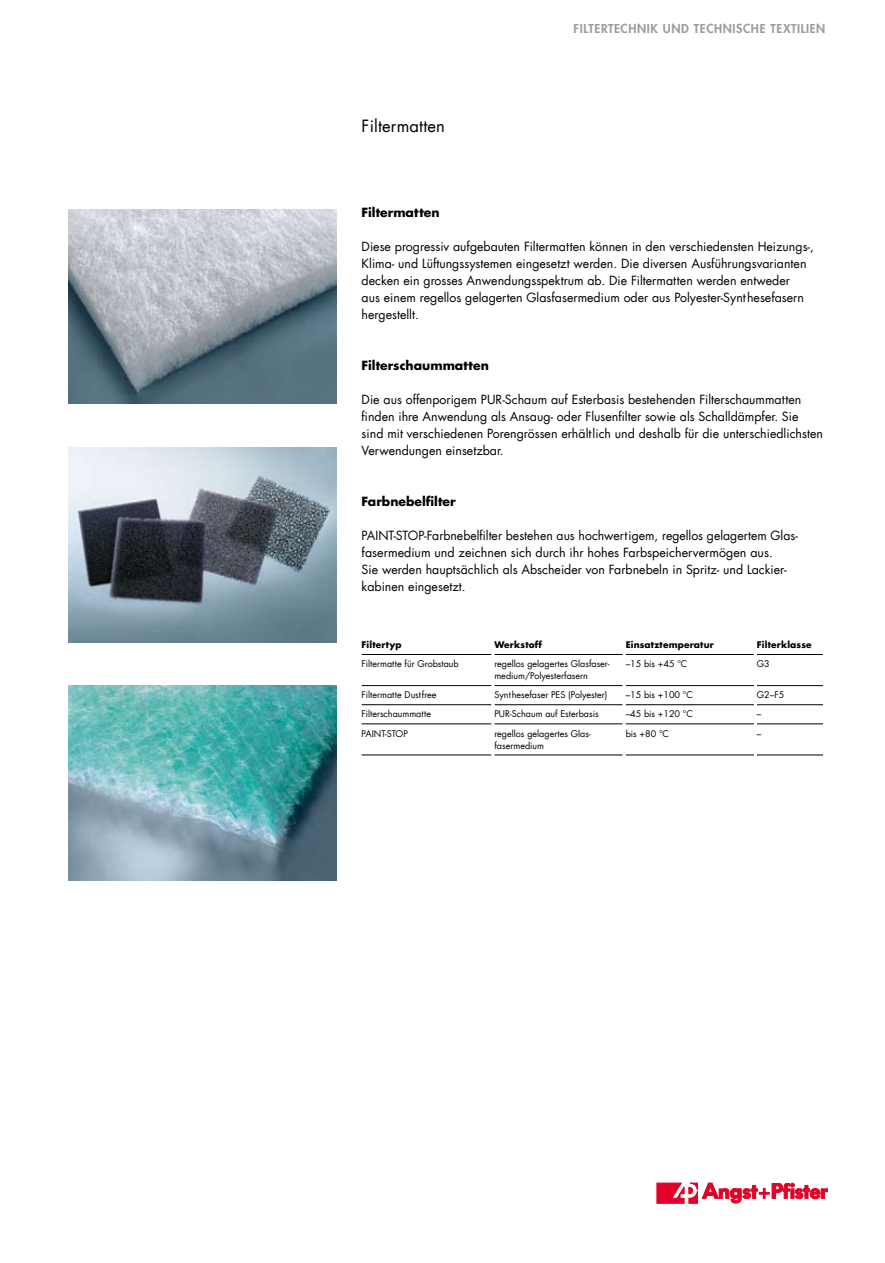
<style>
.page{position:relative;width:885px;height:1263px;background:#fff}
.page>*{position:absolute;margin:0;border:0;box-sizing:border-box;transform-origin:0 0}
.t1{font:16.5px "Futura Com";letter-spacing:.01em;color:#000}
.t2{font:12.3px/17px "Futura Com";color:#000}
.t3{font:700 12.3px "Futura Com";color:#000}
.t4{font:800 12px "Futura Com";letter-spacing:.05em;color:#9c9d9f}
.t5{font:9px/12px "Futura Com";color:#000}
.t6{font:700 9px "Futura Com";letter-spacing:.02em;color:#000}
</style>
<div class="page">
<svg style="left:656px;top:1182px;width:172px;height:22px"></svg>
<img style="left:68px;top:209px;width:268px;height:195px">
<img style="left:68px;top:447px;width:268px;height:195px">
<img style="left:68px;top:685px;width:268px;height:195px">
<hr style="left:494px;top:654px;width:128px;height:1px;background:#000">
<hr style="left:625px;top:654px;width:128px;height:1px;background:#000">
<hr style="left:756px;top:654px;width:67px;height:1px;background:#000">
<hr style="left:494px;top:685px;width:128px;height:1px;background:#000">
<hr style="left:625px;top:685px;width:128px;height:1px;background:#000">
<hr style="left:756px;top:685px;width:67px;height:1px;background:#000">
<hr style="left:494px;top:704px;width:128px;height:1px;background:#000">
<hr style="left:625px;top:704px;width:128px;height:1px;background:#000">
<hr style="left:756px;top:704px;width:67px;height:1px;background:#000">
<hr style="left:494px;top:723px;width:128px;height:1px;background:#000">
<hr style="left:625px;top:723px;width:128px;height:1px;background:#000">
<hr style="left:756px;top:723px;width:67px;height:1px;background:#000">
<hr style="left:494px;top:755px;width:128px;height:1px;background:#000">
<hr style="left:625px;top:755px;width:128px;height:1px;background:#000">
<hr style="left:756px;top:755px;width:67px;height:1px;background:#000">
<hr style="left:361px;top:654px;width:130px;height:1px;background:#000">
<hr style="left:361px;top:685px;width:130px;height:1px;background:#000">
<hr style="left:361px;top:704px;width:130px;height:1px;background:#000">
<hr style="left:361px;top:723px;width:130px;height:1px;background:#000">
<hr style="left:361px;top:755px;width:130px;height:1px;background:#000">
<h1 class="t1" style="left:361px;top:114px;width:85px">Filtermatten</h1>
<p class="t4" style="left:573px;top:19px;width:253px">FILTERTECHNIK UND TECHNISCHE TEXTILIEN</p>
<p class="t3" style="left:361px;top:203px;width:79px">Filtermatten</p>
<p class="t2" style="left:361px;top:238px;width:454px">Diese progressiv aufgebauten Filtermatten können in den verschiedensten Heizungs-, Klima- und Lüftungssystemen eingesetzt werden. Die diversen Ausführungsvarianten decken ein grosses Anwendungsspektrum ab. Die Filtermatten werden entweder<br>aus einem regellos gelagerten Glasfasermedium oder aus Polyester-Synthesefasern hergestellt.</p>
<p class="t3" style="left:361px;top:356px;width:129px">Filterschaummatten</p>
<p class="t2" style="left:361px;top:391px;width:463px">Die aus offenporigem PUR-Schaum auf Esterbasis bestehenden Filterschaummatten finden ihre Anwendung als Ansaug- oder Flusenfilter sowie als Schalldämpfer. Sie sind mit verschiedenen Porengrössen erhältlich und deshalb für die unterschiedlichsten Verwendungen einsetzbar.</p>
<p class="t3" style="left:361px;top:492px;width:95px">Farbnebelfilter</p>
<p class="t2" style="left:361px;top:527px;width:437px">PAINT-STOP-Farbnebelfilter bestehen aus hochwertigem, regellos gelagertem Glas&shy;fasermedium und zeichnen sich durch ihr hohes Farbspeichervermögen aus.<br>Sie werden hauptsächlich als Abscheider von Farbnebeln in Spritz- und Lackier&shy;kabinen eingesetzt.</p>
<p class="t6" style="left:361px;top:638px;width:41px">Filtertyp</p>
<p class="t6" style="left:494px;top:638px;width:49px">Werkstoff</p>
<p class="t6" style="left:625px;top:638px;width:90px">Einsatztemperatur</p>
<p class="t6" style="left:756px;top:638px;width:56px">Filterklasse</p>
<p class="t5" style="left:361px;top:658px;width:99px">Filtermatte für Grobstaub</p>
<p class="t5" style="left:494px;top:658px;width:117px">regellos gelagertes Glasfaser&shy;medium/Polyesterfasern</p>
<p class="t5" style="left:625px;top:658px;width:63px">–15 bis +45 °C</p>
<p class="t5" style="left:756px;top:658px;width:14px">G3</p>
<p class="t5" style="left:361px;top:689px;width:76px">Filtermatte Dustfree</p>
<p class="t5" style="left:494px;top:689px;width:114px">Synthesefaser PES (Polyester)</p>
<p class="t5" style="left:625px;top:689px;width:69px">–15 bis +100 °C</p>
<p class="t5" style="left:756px;top:689px;width:29px">G2–F5</p>
<p class="t5" style="left:361px;top:708px;width:71px">Filterschaummatte</p>
<p class="t5" style="left:494px;top:708px;width:106px">PUR-Schaum auf Esterbasis</p>
<p class="t5" style="left:625px;top:708px;width:69px">–45 bis +120 °C</p>
<p class="t5" style="left:756px;top:708px;width:6px">–</p>
<p class="t5" style="left:361px;top:727px;width:48px">PAINT-STOP</p>
<p class="t5" style="left:494px;top:727px;width:98px">regellos gelagertes Glas&shy;fasermedium</p>
<p class="t5" style="left:625px;top:727px;width:45px">bis +80 °C</p>
<p class="t5" style="left:756px;top:727px;width:6px">–</p>
</div>
